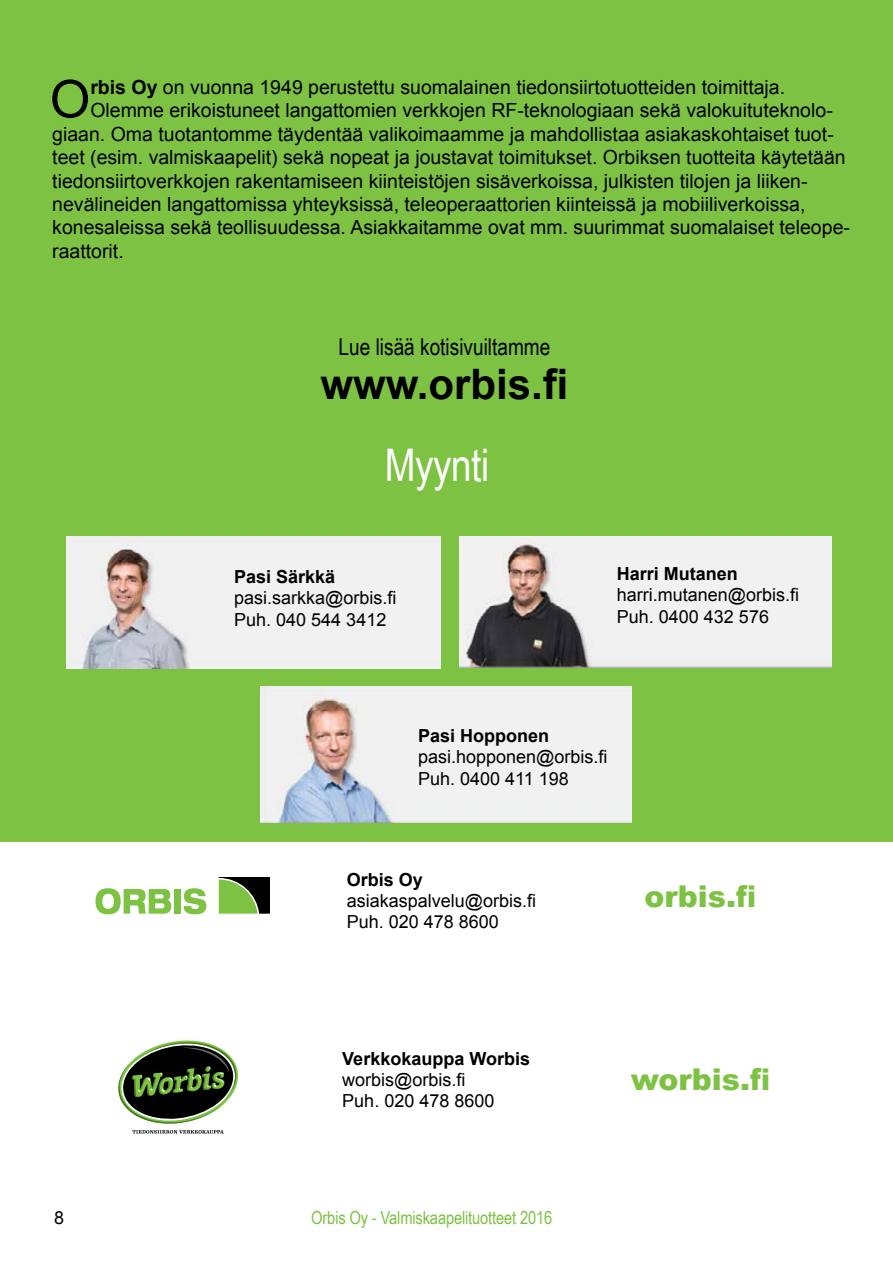
<style>
.page{position:relative;width:893px;height:1263px;background:#fff}
.page>*{position:absolute;margin:0;border:0;box-sizing:border-box;transform-origin:0 0}
.t1{font:52.2px "Arial";color:#000}
.t2{font:45px "Arial Narrow";letter-spacing:-.01em;color:#fff}
.t3{font:700 42px "Arial";color:#000}
.t4{font:900 30px "Arial";color:#7dc242}
.t5{font:23.25px "Arial Narrow";color:#000}
.t6{font:19.5px "Arial";color:#000}
.t7{font:18px/21.6px "Arial";color:#000}
.t8{font:700 18px "Arial";color:#000}
.t9{font:18px "Arial Narrow";letter-spacing:-.01em;color:#7dc242}
.s1{font-weight:700}
</style>
<div class="page">
<div style="left:0;top:0;width:893px;height:842px;background:#7dc242"></div>
<div style="left:174px;top:889px;width:7px;height:25px;background:#7dc242"></div>
<svg style="left:184px;top:888px;width:22px;height:26px"></svg>
<svg style="left:96px;top:888px;width:75px;height:26px"></svg>
<svg style="left:219px;top:877px;width:51px;height:37px;background:#507531"></svg>
<svg style="left:118px;top:1040px;width:120px;height:93px"></svg>
<img style="left:260px;top:686px;width:372px;height:137px">
<img style="left:460px;top:537px;width:371px;height:130px">
<img style="left:66px;top:537px;width:375px;height:131px">
<h1 class="t1" style="left:50px;top:65px;width:42px">O</h1>
<p class="t6" style="left:90px;top:74px;width:696px"><span class="s1">rbis Oy</span> on vuonna 1949 perustettu suomalainen tiedonsiirtotuotteiden toimittaja.</p>
<p class="t6" style="left:90px;top:98px;width:744px">Olemme erikoistuneet langattomien verkkojen RF-teknologiaan sekä valokuituteknolo-</p>
<p class="t6" style="left:52px;top:121px;width:783px">giaan. Oma tuotantomme täydentää valikoimaamme ja mahdollistaa asiakaskohtaiset tuot-</p>
<p class="t6" style="left:52px;top:145px;width:795px">teet (esim. valmiskaapelit) sekä nopeat ja joustavat toimitukset. Orbiksen tuotteita käytetään</p>
<p class="t6" style="left:52px;top:168px;width:757px">tiedonsiirtoverkkojen rakentamiseen kiinteistöjen sisäverkoissa, julkisten tilojen ja liiken-</p>
<p class="t6" style="left:52px;top:191px;width:755px">nevälineiden langattomissa yhteyksissä, teleoperaattorien kiinteissä ja mobiiliverkoissa,</p>
<p class="t6" style="left:52px;top:215px;width:799px">konesaleissa sekä teollisuudessa. Asiakkaitamme ovat mm. suurimmat suomalaiset teleope-</p>
<p class="t6" style="left:52px;top:238px;width:73px">raattorit.</p>
<p class="t5" style="left:339px;top:330px;width:213px">Lue lisää kotisivuiltamme</p>
<h3 class="t3" style="left:320px;top:356px;width:250px">www.orbis.fi</h3>
<h2 class="t2" style="left:385px;top:432px;width:106px">Myynti</h2>
<p class="t8" style="left:234px;top:564px;width:103px">Pasi Särkkä</p>
<p class="t7" style="left:234px;top:587px;width:164px">pasi.sarkka@orbis.fi<br>Puh. 040 544 3412</p>
<p class="t8" style="left:617px;top:561px;width:123px">Harri Mutanen</p>
<p class="t7" style="left:617px;top:584px;width:184px">harri.mutanen@orbis.fi<br>Puh. 0400 432 576</p>
<p class="t8" style="left:418px;top:723px;width:133px">Pasi Hopponen</p>
<p class="t7" style="left:418px;top:746px;width:191px">pasi.hopponen@orbis.fi<br>Puh. 0400 411 198</p>
<p class="t8" style="left:347px;top:867px;width:78px">Orbis Oy</p>
<p class="t7" style="left:347px;top:890px;width:191px;line-height:21px">asiakaspalvelu@orbis.fi<br>Puh. 020 478 8600</p>
<h3 class="t4" style="left:645px;top:874px;width:113px">orbis.fi</h3>
<p class="t8" style="left:342px;top:1047px;width:189px">Verkkokauppa Worbis</p>
<p class="t7" style="left:342px;top:1070px;width:154px;line-height:21px">worbis@orbis.fi<br>Puh. 020 478 8600</p>
<p class="t7" style="left:54px;top:1207px;width:12px">8</p>
<p class="t9" style="left:311px;top:1204px;width:243px">Orbis Oy - Valmiskaapelituotteet 2016</p>
<h3 class="t4" style="left:631px;top:1057px;width:141px">worbis.fi</h3>
</div>
